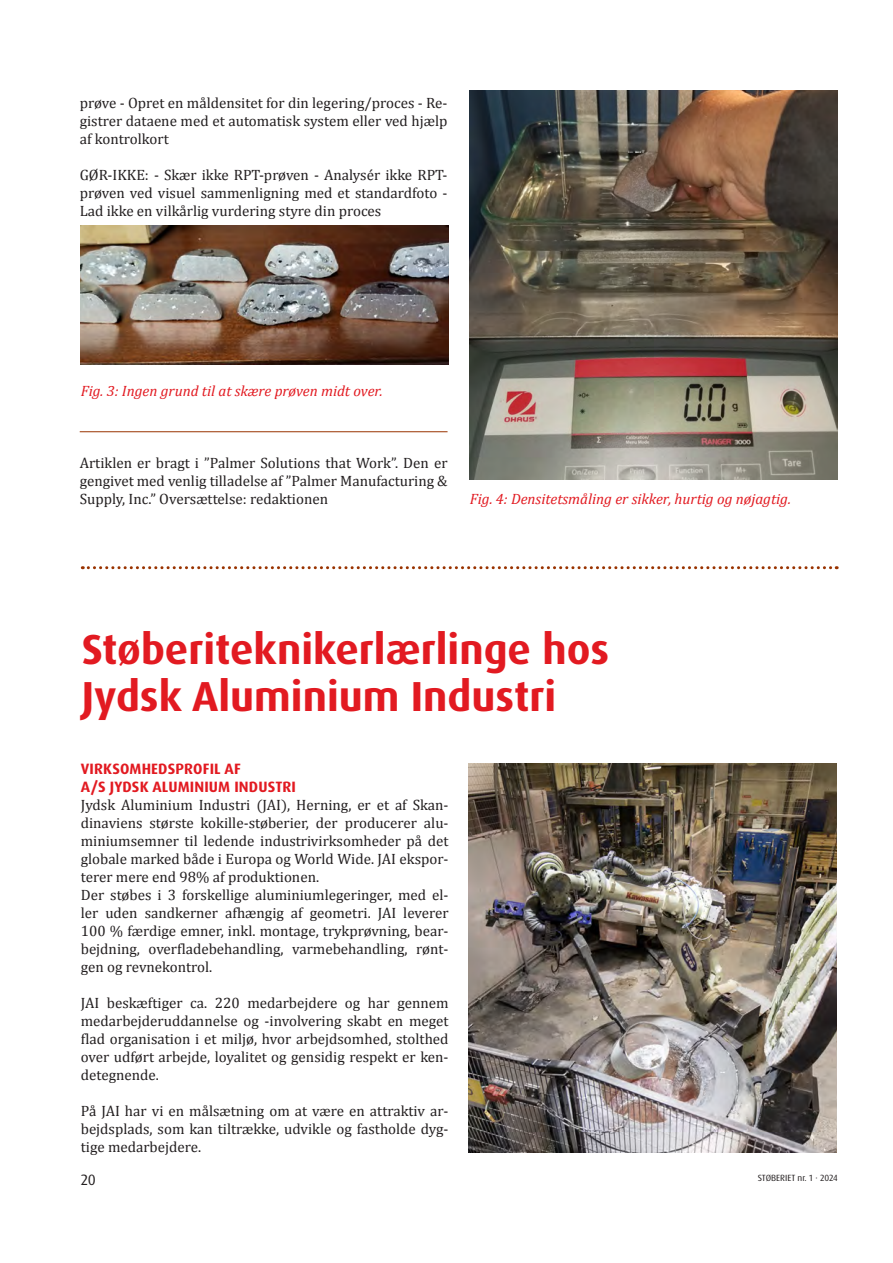
<style>
.page{position:relative;width:893px;height:1263px;background:#fff}
.page>*{position:absolute;margin:0;border:0;box-sizing:border-box;transform-origin:0 0}
._1Hovedrubrik{font:700 42px "Dax Pro";color:#e21a21}
._1Brødtekst_uden{font:15px/18px "Cambria Math";color:#231f20;text-align:justify}
.billedtxt_copy_2{font:italic 15px "Cambria";color:#e21a21}
.Støber_mellemrubrik22{font:700 15px/18px "Dax Pro";letter-spacing:.01em;color:#e21a21}
.t1{font:15px "Dax Pro";color:#231f20}
.t2{font:9px "Dax Pro";color:#231f20}
</style>
<div class="page">
<hr style="left:80px;top:431px;width:368px;height:1px;background:#930">
<img style="left:470px;top:90px;width:368px;height:390px">
<img style="left:81px;top:225px;width:368px;height:140px">
<svg style="left:82px;top:566px;width:755px;height:3px"></svg>
<img style="left:469px;top:763px;width:368px;height:389px">
<p class="_1Brødtekst_uden" style="left:80px;top:94px;width:369px">prøve - Opret en måldensitet for din legering/proces - Re&shy;gistrer dataene med et automatisk system eller ved hjælp af kontrolkort</p>
<p class="_1Brødtekst_uden" style="left:80px;top:166px;width:369px">GØR-IKKE: - Skær ikke RPT-prøven - Analysér ikke RPT&shy;prøven ved visuel sammenligning med et standardfoto - Lad ikke en vilkårlig vurdering styre din proces</p>
<p class="billedtxt_copy_2" style="left:81px;top:382px;width:304px">Fig. 3: Ingen grund til at skære prøven midt over.</p>
<p class="_1Brødtekst_uden" style="left:80px;top:454px;width:369px">Artiklen er bragt i ”Palmer Solutions that Work”. Den er gengivet med venlig tilladelse af ”Palmer Manufacturing &amp; Supply, Inc.” Oversættelse: redaktionen</p>
<p class="billedtxt_copy_2" style="left:470px;top:490px;width:323px">Fig. 4: Densitetsmåling er sikker, hurtig og nøjagtig.</p>
<p class="_1Hovedrubrik" style="left:82px;top:623px;width:529px">Støberiteknikerlærlinge hos</p>
<p class="_1Hovedrubrik" style="left:82px;top:669px;width:476px">Jydsk Aluminium Industri</p>
<p class="Støber_mellemrubrik22" style="left:81px;top:760px;width:217px">VIRKSOMHEDSPROFIL AF<br>A/S JYDSK ALUMINIUM INDUSTRI</p>
<p class="_1Brødtekst_uden" style="left:81px;top:796px;width:369px">Jydsk Aluminium Industri (JAI), Herning, er et af Skan&shy;dinaviens største kokille-støberier, der producerer alu&shy;miniumsemner til ledende industrivirksomheder på det globale marked både i Europa og World Wide. JAI ekspor&shy;terer mere end 98% af produktionen.</p>
<p class="_1Brødtekst_uden" style="left:81px;top:886px;width:369px">Der støbes i 3 forskellige aluminiumlegeringer, med el&shy;ler uden sandkerner afhængig af geometri. JAI leverer 100 % færdige emner, inkl. montage, trykprøvning, bear&shy;bejdning, overfladebehandling, varmebehandling, rønt&shy;gen og revnekontrol.</p>
<p class="_1Brødtekst_uden" style="left:81px;top:994px;width:369px">JAI beskæftiger ca. 220 medarbejdere og har gennem medarbejderuddannelse og -involvering skabt en meget flad organisation i et miljø, hvor arbejdsomhed, stolthed over udført arbejde, loyalitet og gensidig respekt er ken&shy;detegnende.</p>
<p class="_1Brødtekst_uden" style="left:81px;top:1102px;width:369px">På JAI har vi en målsætning om at være en attraktiv ar&shy;bejdsplads, som kan tiltrække, udvikle og fastholde dyg&shy;tige medarbejdere.</p>
<p class="t1" style="left:81px;top:1170px;width:17px">20</p>
<p class="t2" style="left:758px;top:1172px;width:81px">STØBERIET nr. 1 · 2024</p>
</div>
